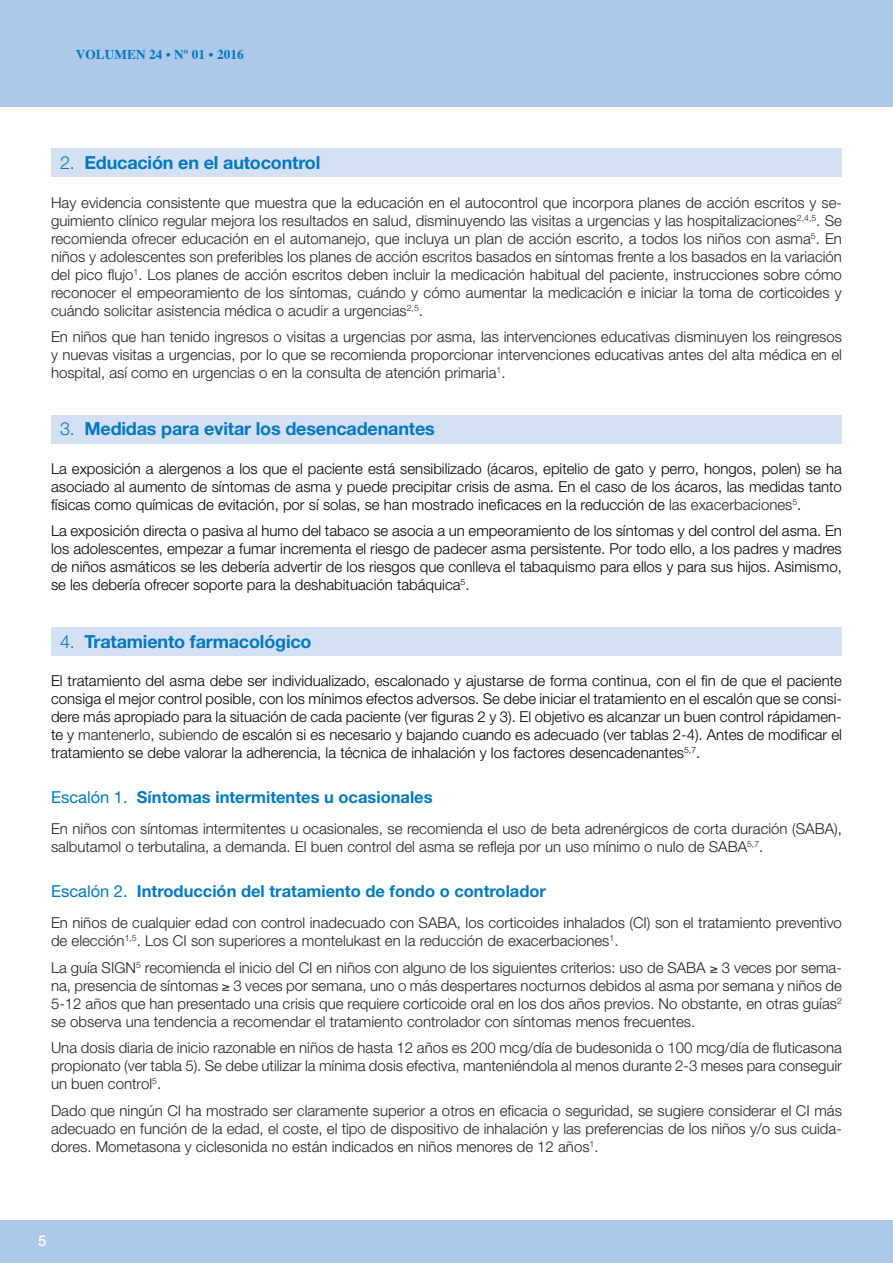
<style>
.page{position:relative;width:893px;height:1263px;background:#fff}
.page>*{position:absolute;margin:0;border:0;box-sizing:border-box;transform-origin:0 0}
.t1{font:700 18px "Helvetica Neue LT Std";letter-spacing:-.01em;color:#0079c1}
.t2{font:700 16.5px "Helvetica Neue";color:#0079c1}
.t3{font:300 15px/18px "Helvetica Neue";color:#231f20;text-align:justify}
.t4{font:300 15px/18px "Helvetica Neue";color:#000;text-align:justify}
.t5{font:500 15px "Helvetica Neue";color:#fff}
.t6{font:700 13.5px "Times";letter-spacing:.01em;color:#0079c1}
.s1{font-weight:300}
.s2{color:#231f20}
.s3{font-weight:400}
</style>
<div class="page">
<div style="left:0;top:0;width:893px;height:106px;background:#adc8e9"></div>
<div style="left:0;top:1220px;width:893px;height:43px;background:#adc8e9"></div>
<div style="left:51px;top:149px;width:791px;height:28px;background:#d4e0f3"></div>
<div style="left:51px;top:415px;width:791px;height:28px;background:#d4e0f3"></div>
<div style="left:51px;top:627px;width:791px;height:28px;background:#d4e0f3"></div>
<p class="t6" style="left:76px;top:42px;width:169px">VOLUMEN 24 • Nº 01 • 2016</p>
<p class="t1" style="left:60px;top:152px;width:262px"><span class="s1">2.</span> Educación en el autocontrol</p>
<p class="t3" style="left:51px;top:193px;width:792px">Hay evidencia consistente que muestra que la educación en el autocontrol que incorpora planes de acción escritos y se&shy;guimiento clínico regular mejora los resultados en salud, disminuyendo las visitas a urgencias y las hospitalizaciones<sup>2,4,5</sup>. Se recomienda ofrecer educación en el automanejo, que incluya un plan de acción escrito, a todos los niños con asma<sup>5</sup>. En niños y adolescentes son preferibles los planes de acción escritos basados en síntomas frente a los basados en la variación del pico flujo<sup>1</sup>. Los planes de acción escritos deben incluir la medicación habitual del paciente, instrucciones sobre cómo reconocer el empeoramiento de los síntomas, cuándo y cómo aumentar la medicación e iniciar la toma de corticoides y cuándo solicitar asistencia médica o acudir a urgencias<sup>2,5</sup>.</p>
<p class="t3" style="left:51px;top:327px;width:792px">En niños que han tenido ingresos o visitas a urgencias por asma, las intervenciones educativas disminuyen los reingresos y nuevas visitas a urgencias, por lo que se recomienda proporcionar intervenciones educativas antes del alta médica en el hospital, así como en urgencias o en la consulta de atención primaria<sup>1</sup>.</p>
<p class="t1" style="left:60px;top:418px;width:376px"><span class="s1">3.</span> Medidas para evitar los desencadenantes</p>
<p class="t4" style="left:51px;top:459px;width:792px">La exposición a alergenos a los que el paciente está sensibilizado (ácaros, epitelio de gato y perro, hongos, polen) se ha asociado al aumento de síntomas de asma y puede precipitar crisis de asma. En el caso de los ácaros, las medidas tanto físicas como químicas de evitación, por sí solas, se han mostrado ineficaces en la reducción de <span class="s2">las exacerbaciones</span><sup>5</sup>.</p>
<p class="t4" style="left:51px;top:522px;width:792px">La exposición directa o pasiva al humo del tabaco se asocia a un empeoramiento de los síntomas y del control del asma. En los adolescentes, empezar a fumar incrementa el riesgo de padecer asma persistente. Por todo ello, a los padres y madres de niños asmáticos se les debería advertir de los riesgos que conlleva el tabaquismo para ellos y para sus hijos. Asimismo, se les debería ofrecer soporte para la deshabituación tabáquica<sup>5</sup>.</p>
<p class="t1" style="left:60px;top:630px;width:253px"><span class="s1">4.</span> Tratamiento farmacológico</p>
<p class="t4" style="left:51px;top:671px;width:792px">El tratamiento del asma debe ser individualizado, escalonado y ajustarse de forma continua, con el fin de que el paciente consiga el mejor control posible, con los mínimos efectos adversos. Se debe iniciar el tratamiento en el escalón que se consi&shy;dere más apropiado para la situación de cada paciente (ver figuras 2 y 3). El objetivo es alcanzar un buen control rápidamen&shy;te y <span class="s2">mantenerlo, subiendo</span> de escalón si es necesario y bajando cuando es adecuado (ver tablas 2-4). Antes de modificar el tratamiento se debe valorar la adherencia, la técnica de inhalación y los factores desencadenantes<sup>5,7</sup>.</p>
<p class="t2" style="left:51px;top:787px;width:383px"><span class="s3">Escalón 1.</span> Síntomas intermitentes u ocasionales</p>
<p class="t3" style="left:51px;top:819px;width:792px">En niños con síntomas intermitentes u ocasionales, se recomienda el uso de beta adrenérgicos de corta duración (SABA), salbutamol o terbutalina, a demanda. El buen control del asma se refleja por un uso mínimo o nulo de SABA<sup>5,7</sup>.</p>
<p class="t2" style="left:51px;top:881px;width:496px"><span class="s3">Escalón 2.</span> Introducción del tratamiento de fondo o controlador</p>
<p class="t3" style="left:51px;top:913px;width:792px">En niños de cualquier edad con control inadecuado con SABA, los corticoides inhalados (CI) son el tratamiento preventivo de elección<sup>1,5</sup>. Los CI son superiores a montelukast en la reducción de exacerbaciones<sup>1</sup>.</p>
<p class="t3" style="left:51px;top:958px;width:792px">La guía SIGN<sup>5</sup> recomienda el inicio del CI en niños con alguno de los siguientes criterios: uso de SABA ≥ 3 veces por sema&shy;na, presencia de síntomas ≥ 3 veces por semana, uno o más despertares nocturnos debidos al asma por semana y niños de 5-12 años que han presentado una crisis que requiere corticoide oral en los dos años previos. No obstante, en otras guías<sup>2 </sup>se observa una tendencia a recomendar el tratamiento controlador con síntomas menos frecuentes.</p>
<p class="t3" style="left:51px;top:1038px;width:792px">Una dosis diaria de inicio razonable en niños de hasta 12 años es 200 mcg/día de budesonida o 100 mcg/día de fluticasona propionato (ver tabla 5). Se debe utilizar la mínima dosis efectiva, manteniéndola al menos durante 2-3 meses para conseguir un buen control<sup>5</sup>.</p>
<p class="t3" style="left:51px;top:1101px;width:792px">Dado que ningún CI ha mostrado ser claramente superior a otros en eficacia o seguridad, se sugiere considerar el CI más adecuado en función de la edad, el coste, el tipo de dispositivo de inhalación y las preferencias de los niños y/o sus cuida&shy;dores. Mometasona y ciclesonida no están indicados en niños menores de 12 años<sup>1</sup>.</p>
<p class="t5" style="left:38px;top:1231px;width:10px">5</p>
</div>
